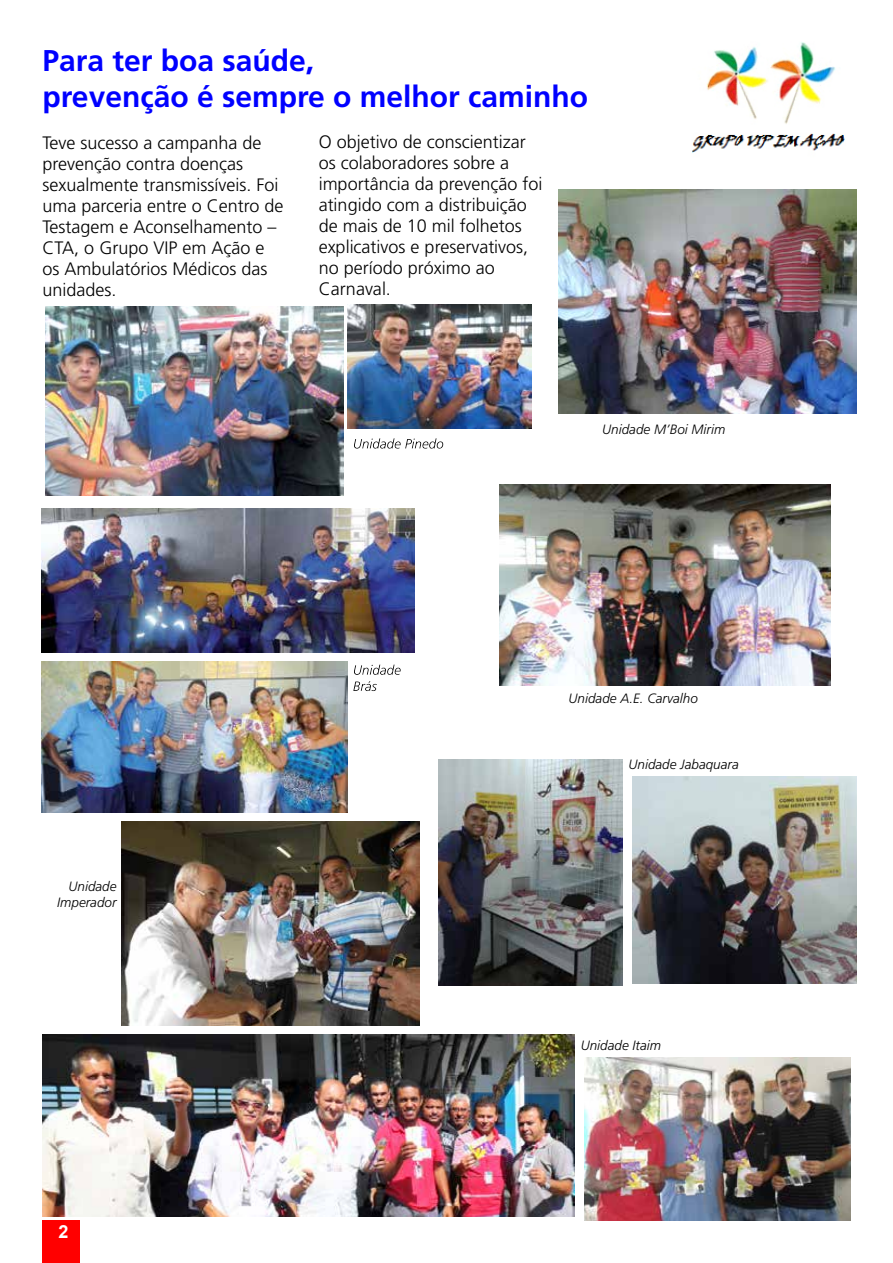
<style>
.page{position:relative;width:893px;height:1263px;background:#fff}
.page>*{position:absolute;margin:0;border:0;box-sizing:border-box;transform-origin:0 0}
.t1{font:700 30px/36px "Frutiger";color:#00f}
.t2{font:300 18px/21px "Frutiger";color:#000}
.t3{font:700 18px "Arial";color:#fff}
.t4{font:italic 300 13.5px/16.2px "Frutiger";color:#000;text-align:right}
</style>
<div class="page">
<div style="left:42px;top:1220px;width:37px;height:43px;background:#f00"></div>
<img style="left:42px;top:1034px;width:532px;height:182px">
<img style="left:347px;top:305px;width:185px;height:124px">
<img style="left:46px;top:307px;width:297px;height:188px">
<img style="left:584px;top:1057px;width:267px;height:164px">
<img style="left:692px;top:42px;width:153px;height:111px">
<img style="left:499px;top:485px;width:332px;height:200px">
<img style="left:42px;top:509px;width:372px;height:143px">
<img style="left:42px;top:662px;width:305px;height:150px">
<div style="left:350px;top:435px;width:129px;height:19px;background:#000;opacity:.75"></div>
<img style="left:121px;top:821px;width:298px;height:204px">
<img style="left:633px;top:776px;width:223px;height:207px">
<img style="left:439px;top:760px;width:183px;height:226px">
<img style="left:558px;top:190px;width:298px;height:223px">
<h1 class="t1" style="left:43px;top:43px;width:547px">Para ter boa saúde,<br>prevenção é sempre o melhor caminho</h1>
<p class="t2" style="left:43px;top:133px;width:243px">Teve sucesso a campanha de prevenção contra doenças sexualmente transmissíveis. Foi uma parceria entre o Centro de<br>Testagem e Aconselhamento –<br>CTA, o Grupo VIP em Ação e os Ambulatórios Médicos das unidades.</p>
<p class="t2" style="left:319px;top:131px;width:225px">O objetivo de conscientizar os colaboradores sobre a importância da prevenção foi atingido com a distribuição de mais de 10 mil folhetos explicativos e preservativos, no período próximo ao<br>Carnaval.</p>
<p class="t4" style="left:602px;top:421px;width:125px">Unidade M’Boi Mirim</p>
<p class="t4" style="left:569px;top:691px;width:131px">Unidade A.E. Carvalho</p>
<p class="t4" style="left:57px;top:878px;width:61px">Unidade<br>Imperador</p>
<p class="t3" style="left:58px;top:1220px;width:12px">2</p>
<p class="t4" style="left:628px;top:756px;width:112px">Unidade Jabaquara</p>
<p class="t4" style="left:581px;top:1037px;width:82px">Unidade Itaim</p>
</div>
